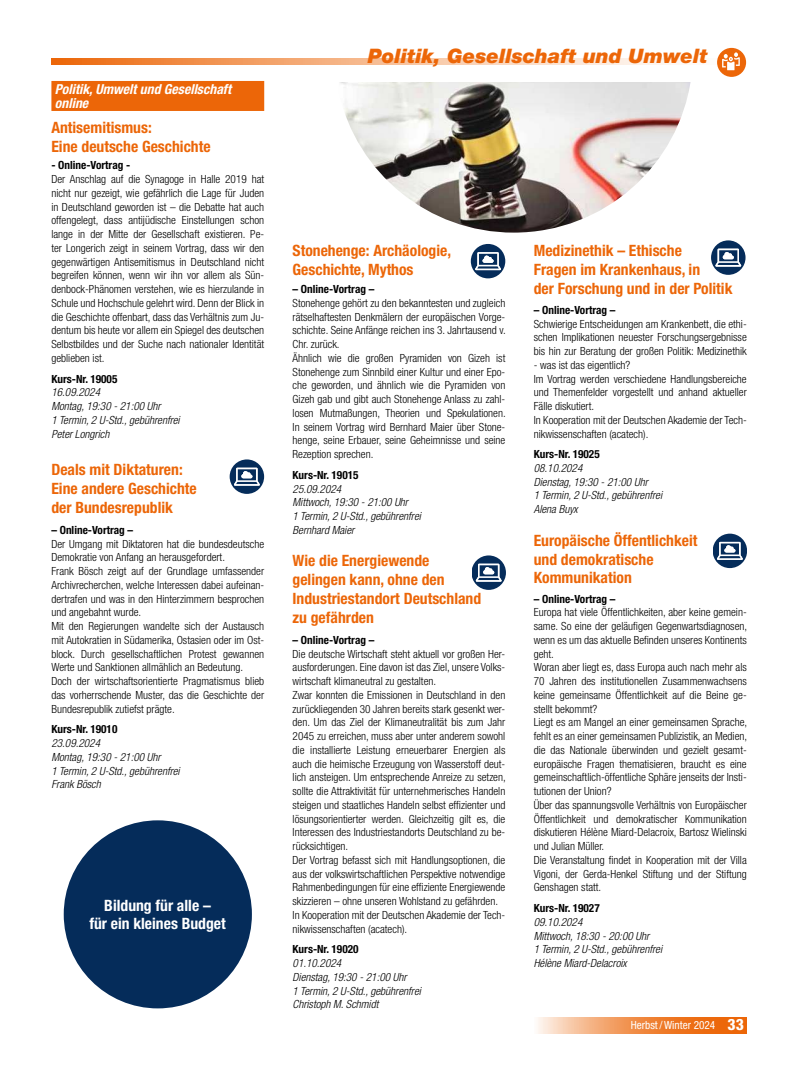
<style>
.page{position:relative;width:798px;height:1081px;background:#fff}
.page>*{position:absolute;margin:0;border:0;box-sizing:border-box;transform-origin:0 0}
.t1{font:italic 900 20px "Helvetica Neue LT Std";color:#ec6608}
.t2{font:700 condensed 15.62px/18.8px "Helvetica Neue LT Std";color:#ec6608}
.t3{font:700 condensed 15.62px/18.8px "Helvetica Neue LT Std";color:#fff;text-align:center}
.t4{font:italic 700 condensed 13.75px/13.8px "Helvetica Neue LT Std";color:#fff}
.t5{font:300 condensed 11.25px/13.8px "Helvetica Neue LT Std";color:#000}
.t6{font:italic 300 condensed 11.25px/13.8px "Helvetica Neue LT Std";color:#000}
.t7{font:700 condensed 11.25px "Helvetica Neue LT Std";color:#000}
.t8{font:condensed 11.25px "Helvetica Neue LT Std";color:#fff}
.s1{font-weight:800;font-size:15.62px}
</style>
<div class="page">
<img style="left:340px;top:82px;width:350px;height:151px">
<div style="left:64px;top:820px;width:188px;height:188px;background:#052c5a;border-radius:50%"></div>
<svg style="left:538px;top:1017px;width:208px;height:16px;background:#f19453"></svg>
<svg style="left:51px;top:58px;width:695px;height:7px;background:#f5b98f"></svg>
<svg style="left:716px;top:48px;width:29px;height:29px"></svg>
<svg style="left:721px;top:52px;width:18px;height:18px"></svg>
<div style="left:51px;top:81px;width:213px;height:30px;background:#ec6608"></div>
<svg style="left:229px;top:459px;width:35px;height:35px"></svg>
<svg style="left:470px;top:244px;width:35px;height:34px"></svg>
<svg style="left:472px;top:555px;width:33px;height:35px"></svg>
<svg style="left:711px;top:240px;width:34px;height:35px"></svg>
<svg style="left:713px;top:534px;width:33px;height:34px"></svg>
<p class="t4" style="left:55px;top:83px;width:177px">Politik, Umwelt und Gesellschaft online</p>
<h2 class="t2" style="left:51px;top:118px;width:161px">Antisemitismus:<br>Eine deutsche Geschichte</h2>
<p class="t7" style="left:51px;top:159px;width:80px">- Online-Vortrag -</p>
<p class="t5" style="left:51px;top:172px;width:214px;text-align:justify">Der Anschlag auf die Synagoge in Halle 2019 hat nicht nur gezeigt, wie gefährlich die Lage für Juden in Deutschland geworden ist – die Debatte hat auch offengelegt, dass antijüdische Einstellungen schon lange in der Mitte der Gesellschaft existieren. Pe&shy;ter Longerich zeigt in seinem Vortrag, dass wir den gegenwärtigen Antisemitismus in Deutschland nicht begreifen können, wenn wir ihn vor allem als Sün&shy;denbock-Phänomen verstehen, wie es hierzulande in Schule und Hochschule gelehrt wird. Denn der Blick in die Geschichte offenbart, dass das Verhältnis zum Ju&shy;dentum bis heute vor allem ein Spiegel des deutschen Selbstbildes und der Suche nach nationaler Identität geblieben ist.</p>
<p class="t7" style="left:51px;top:373px;width:67px">Kurs-Nr. 19005</p>
<p class="t6" style="left:51px;top:386px;width:130px">16.09.2024<br>Montag, 19:30 - 21:00 Uhr<br>1 Termin, 2 U-Std., gebührenfrei<br>Peter Longrich</p>
<h2 class="t2" style="left:51px;top:460px;width:147px">Deals mit Diktaturen:<br>Eine andere Geschichte der Bundesrepublik</h2>
<p class="t7" style="left:51px;top:524px;width:83px">– Online-Vortrag –</p>
<p class="t5" style="left:51px;top:537px;width:214px">Der Umgang mit Diktatoren hat die bundesdeutsche Demokratie von Anfang an herausgefordert.<br>Frank Bösch zeigt auf der Grundlage umfassender Archivrecherchen, welche Interessen dabei aufeinan&shy;dertrafen und was in den Hinterzimmern besprochen und angebahnt wurde.<br>Mit den Regierungen wandelte sich der Austausch mit Autokratien in Südamerika, Ostasien oder im Ost&shy;block. Durch gesellschaftlichen Protest gewannen Werte und Sanktionen allmählich an Bedeutung.<br>Doch der wirtschaftsorientierte Pragmatismus blieb das vorherrschende Muster, das die Geschichte der Bundesrepublik zutiefst prägte.</p>
<p class="t7" style="left:51px;top:723px;width:67px">Kurs-Nr. 19010</p>
<p class="t6" style="left:51px;top:737px;width:130px">23.09.2024<br>Montag, 19:30 - 21:00 Uhr<br>1 Termin, 2 U-Std., gebührenfrei<br>Frank Bösch</p>
<h2 class="t3" style="left:89px;top:896px;width:138px">Bildung für alle –<br>für ein kleines Budget</h2>
<h1 class="t1" style="left:368px;top:48px;width:341px">Politik, Gesellschaft und Umwelt</h1>
<h2 class="t2" style="left:292px;top:241px;width:160px">Stonehenge: Archäologie,<br>Geschichte, Mythos</h2>
<p class="t7" style="left:292px;top:283px;width:83px">– Online-Vortrag –</p>
<p class="t5" style="left:292px;top:296px;width:215px">Stonehenge gehört zu den bekanntesten und zugleich rätselhaftesten Denkmälern der europäischen Vorge&shy;schichte. Seine Anfänge reichen ins 3. Jahrtausend v.<br>Chr. zurück.<br>Ähnlich wie die großen Pyramiden von Gizeh ist Stonehenge zum Sinnbild einer Kultur und einer Epo&shy;che geworden, und ähnlich wie die Pyramiden von Gizeh gab und gibt auch Stonehenge Anlass zu zahl&shy;losen Mutmaßungen, Theorien und Spekulationen.<br>In seinem Vortrag wird Bernhard Maier über Stone&shy;henge, seine Erbauer, seine Geheimnisse und seine Rezeption sprechen.</p>
<p class="t7" style="left:292px;top:469px;width:67px">Kurs-Nr. 19015</p>
<p class="t6" style="left:292px;top:482px;width:130px">25.09.2024<br>Mittwoch, 19:30 - 21:00 Uhr<br>1 Termin, 2 U-Std., gebührenfrei<br>Bernhard Maier</p>
<h2 class="t2" style="left:292px;top:551px;width:190px">Wie die Energiewende gelingen kann, ohne den<br>Industriestandort Deutschland zu gefährden</h2>
<p class="t7" style="left:292px;top:634px;width:83px">– Online-Vortrag –</p>
<p class="t5" style="left:292px;top:647px;width:215px">Die deutsche Wirtschaft steht aktuell vor großen Her&shy;ausforderungen. Eine davon ist das Ziel, unsere Volks&shy;wirtschaft klimaneutral zu gestalten.<br>Zwar konnten die Emissionen in Deutschland in den zurückliegenden 30 Jahren bereits stark gesenkt wer&shy;den. Um das Ziel der Klimaneutralität bis zum Jahr 2045 zu erreichen, muss aber unter anderem sowohl die installierte Leistung erneuerbarer Energien als auch die heimische Erzeugung von Wasserstoff deut&shy;lich ansteigen. Um entsprechende Anreize zu setzen, sollte die Attraktivität für unternehmerisches Handeln steigen und staatliches Handeln selbst effizienter und lösungsorientierter werden. Gleichzeitig gilt es, die Interessen des Industriestandorts Deutschland zu be&shy;rücksichtigen.<br>Der Vortrag befasst sich mit Handlungsoptionen, die aus der volkswirtschaftlichen Perspektive notwendige Rahmenbedingungen für eine effiziente Energiewende skizzieren – ohne unseren Wohlstand zu gefährden.<br>In Kooperation mit der Deutschen Akademie der Tech&shy;nikwissenschaften (acatech).</p>
<p class="t7" style="left:292px;top:943px;width:67px">Kurs-Nr. 19020</p>
<p class="t6" style="left:292px;top:957px;width:130px">01.10.2024<br>Dienstag, 19:30 - 21:00 Uhr<br>1 Termin, 2 U-Std., gebührenfrei<br>Christoph M. Schmidt</p>
<h2 class="t2" style="left:533px;top:241px;width:200px">Medizinethik – Ethische<br>Fragen im Krankenhaus, in<br>der Forschung und in der Politik</h2>
<p class="t7" style="left:533px;top:304px;width:83px">– Online-Vortrag –</p>
<p class="t5" style="left:533px;top:317px;width:214px;text-align:justify">Schwierige Entscheidungen am Krankenbett, die ethi&shy;schen Implikationen neuester Forschungsergebnisse bis hin zur Beratung der großen Politik: Medizinethik</p>
<p class="t5" style="left:533px;top:358px;width:214px">- was ist das eigentlich?<br>Im Vortrag werden verschiedene Handlungsbereiche und Themenfelder vorgestellt und anhand aktueller Fälle diskutiert.<br>In Kooperation mit der Deutschen Akademie der Tech&shy;nikwissenschaften (acatech).</p>
<p class="t7" style="left:533px;top:448px;width:67px">Kurs-Nr. 19025</p>
<p class="t6" style="left:533px;top:462px;width:130px">08.10.2024<br>Dienstag, 19:30 - 21:00 Uhr<br>1 Termin, 2 U-Std., gebührenfrei<br>Alena Buyx</p>
<h2 class="t2" style="left:533px;top:531px;width:165px">Europäische Öffentlichkeit und demokratische<br>Kommunikation</h2>
<p class="t7" style="left:533px;top:593px;width:83px">– Online-Vortrag –</p>
<p class="t5" style="left:533px;top:606px;width:215px">Europa hat viele Öffentlichkeiten, aber keine gemein&shy;same. So eine der geläufigen Gegenwartsdiagnosen, wenn es um das aktuelle Befinden unseres Kontinents geht.<br>Woran aber liegt es, dass Europa auch nach mehr als 70 Jahren des institutionellen Zusammenwachsens keine gemeinsame Öffentlichkeit auf die Beine ge&shy;stellt bekommt?<br>Liegt es am Mangel an einer gemeinsamen Sprache, fehlt es an einer gemeinsamen Publizistik, an Medien, die das Nationale überwinden und gezielt gesamt&shy;europäische Fragen thematisieren, braucht es eine gemeinschaftlich-öffentliche Sphäre jenseits der Insti&shy;tutionen der Union?<br>Über das spannungsvolle Verhältnis von Europäischer Öffentlichkeit und demokratischer Kommunikation diskutieren Hélène Miard-Delacroix, Bartosz Wielinski und Julian Müller.<br>Die Veranstaltung findet in Kooperation mit der Villa Vigoni, der Gerda-Henkel Stiftung und der Stiftung Genshagen statt.</p>
<p class="t7" style="left:533px;top:902px;width:67px">Kurs-Nr. 19027</p>
<p class="t6" style="left:533px;top:916px;width:130px">09.10.2024<br>Mittwoch, 18:30 - 20:00 Uhr<br>1 Termin, 2 U-Std., gebührenfrei<br>Hélène Miard-Delacroix</p>
<p class="t8" style="left:630px;top:1018px;width:115px">Herbst / Winter 2024 <span class="s1">33</span></p>
</div>
